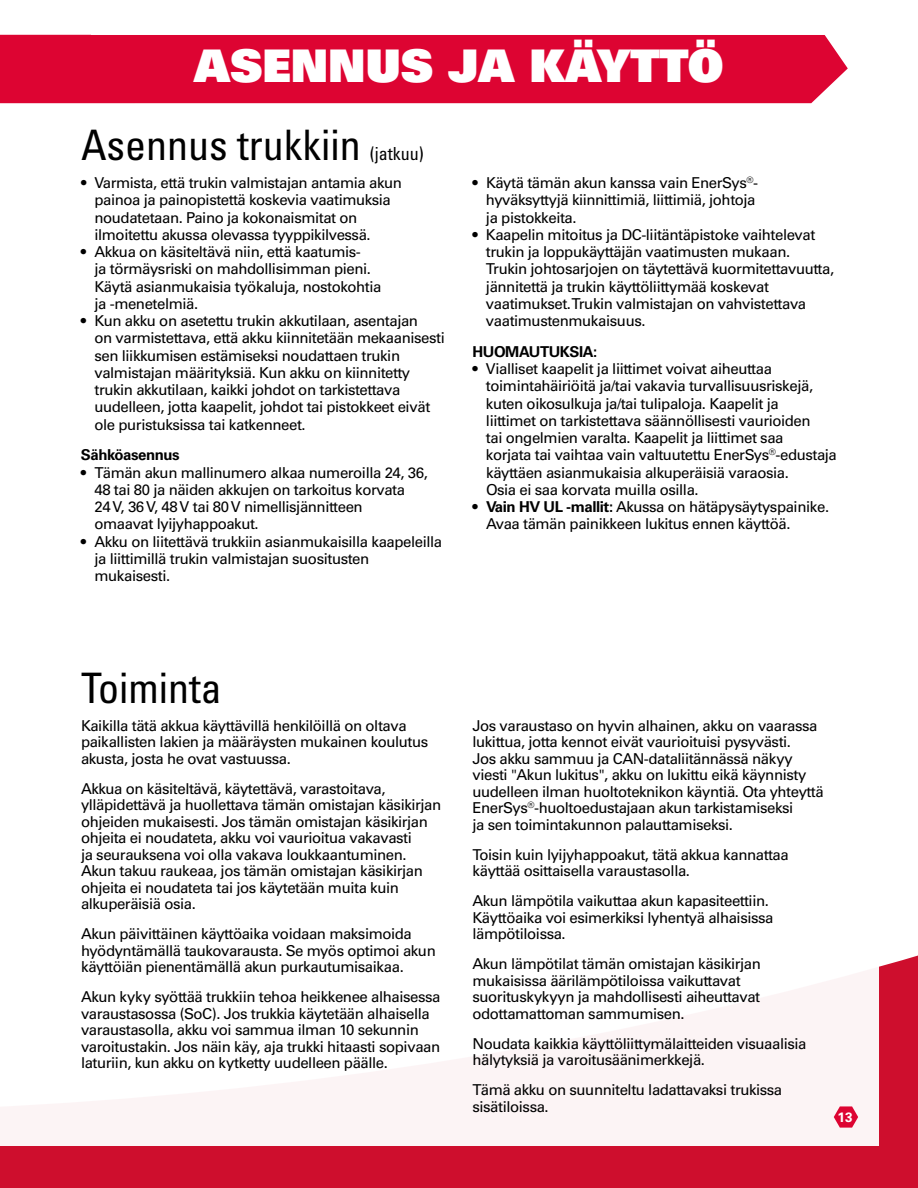
<style>
.page{position:relative;width:918px;height:1188px;background:#fff}
.page>*{position:absolute;margin:0;border:0;box-sizing:border-box;transform-origin:0 0}
.t1{font:45px "Univers LT Std X Black";color:#fff}
.t2{font:condensed 42px "Univers LT Std";color:#000}
.t3{font:condensed 18px "Univers LT Std";color:#000}
.t4{font:15px/17.2px "Univers LT Std";letter-spacing:-.03em;color:#000}
.t5{font:700 15px "Univers LT Std";letter-spacing:-.03em;color:#000}
.t6{font:700 13.5px "Univers LT Std";color:#fff}
.s1{font-weight:700}
</style>
<div class="page">
<div style="left:0;top:955px;width:918px;height:233px;background:#ce0e2d"></div>
<div style="left:0;top:857px;width:879px;height:289px;background:#fff"></div>
<div style="left:135px;top:35px;width:713px;height:68px;background:#dd0432"></div>
<div style="left:0;top:35px;width:135px;height:68px;background:#dd0432"></div>
<svg style="left:834px;top:1106px;width:24px;height:22px"></svg>
<h1 class="t1" style="left:194px;top:36px;width:531px">ASENNUS JA KÄYTTÖ</h1>
<h2 class="t2" style="left:81px;top:118px;width:281px">Asennus trukkiin</h2>
<p class="t3" style="left:370px;top:142px;width:56px">(jatkuu)</p>
<p class="t4" style="left:94px;top:174px;width:309px;text-indent:-13px">• Varmista, että trukin valmistajan antamia akun painoa ja painopistettä koskevia vaatimuksia noudatetaan. Paino ja kokonaismitat on ilmoitettu akussa olevassa tyyppikilvessä.</p>
<p class="t4" style="left:94px;top:243px;width:289px;text-indent:-14px">• Akkua on käsiteltävä niin, että kaatumis-<br>ja törmäysriski on mahdollisimman pieni.<br>Käytä asianmukaisia työkaluja, nostokohtia ja -menetelmiä.</p>
<p class="t4" style="left:94px;top:312px;width:352px;text-indent:-14px">• Kun akku on asetettu trukin akkutilaan, asentajan<br>on varmistettava, että akku kiinnitetään mekaanisesti sen liikkumisen estämiseksi noudattaen trukin valmistajan määrityksiä. Kun akku on kiinnitetty trukin akkutilaan, kaikki johdot on tarkistettava uudelleen, jotta kaapelit, johdot tai pistokkeet eivät ole puristuksissa tai katkenneet.</p>
<p class="t5" style="left:81px;top:446px;width:100px">Sähköasennus</p>
<p class="t4" style="left:94px;top:464px;width:335px;text-indent:-14px">• Tämän akun mallinumero alkaa numeroilla 24, 36, 48 tai 80 ja näiden akkujen on tarkoitus korvata<br>24 V, 36 V, 48 V tai 80 V nimellisjännitteen<br>omaavat lyijyhappoakut.</p>
<p class="t4" style="left:94px;top:533px;width:349px;text-indent:-14px">• Akku on liitettävä trukkiin asianmukaisilla kaapeleilla ja liittimillä trukin valmistajan suositusten mukaisesti.</p>
<p class="t4" style="left:486px;top:174px;width:274px;text-indent:-13px">• Käytä tämän akun kanssa vain EnerSys<sup>®</sup>- hyväksyttyjä kiinnittimiä, liittimiä, johtoja ja pistokkeita.</p>
<p class="t4" style="left:486px;top:226px;width:350px;text-indent:-14px">• Kaapelin mitoitus ja DC-liitäntäpistoke vaihtelevat trukin ja loppukäyttäjän vaatimusten mukaan.<br>Trukin johtosarjojen on täytettävä kuormitettavuutta, jännitettä ja trukin käyttöliittymää koskevat vaatimukset. Trukin valmistajan on vahvistettava vaatimustenmukaisuus.</p>
<p class="t5" style="left:472px;top:343px;width:126px">HUOMAUTUKSIA:</p>
<p class="t4" style="left:486px;top:360px;width:353px;text-indent:-14px">• Vialliset kaapelit ja liittimet voivat aiheuttaa toimintahäiriöitä ja/tai vakavia turvallisuusriskejä, kuten oikosulkuja ja/tai tulipaloja. Kaapelit ja<br>liittimet on tarkistettava säännöllisesti vaurioiden<br>tai ongelmien varalta. Kaapelit ja liittimet saa<br>korjata tai vaihtaa vain valtuutettu EnerSys<sup>®</sup>-edustaja käyttäen asianmukaisia alkuperäisiä varaosia.<br>Osia ei saa korvata muilla osilla.</p>
<p class="t4" style="left:486px;top:498px;width:345px;text-indent:-14px"><span class="s1">• Vain HV UL -mallit:</span> Akussa on hätäpysäytyspainike.<br>Avaa tämän painikkeen lukitus ennen käyttöä.</p>
<h2 class="t2" style="left:81px;top:662px;width:142px">Toiminta</h2>
<p class="t4" style="left:81px;top:717px;width:349px;line-height:16.5px">Kaikilla tätä akkua käyttävillä henkilöillä on oltava paikallisten lakien ja määräysten mukainen koulutus akusta, josta he ovat vastuussa.</p>
<p class="t4" style="left:81px;top:780px;width:362px;line-height:16.5px">Akkua on käsiteltävä, käytettävä, varastoitava, ylläpidettävä ja huollettava tämän omistajan käsikirjan ohjeiden mukaisesti. Jos tämän omistajan käsikirjan ohjeita ei noudateta, akku voi vaurioitua vakavasti<br>ja seurauksena voi olla vakava loukkaantuminen.<br>Akun takuu raukeaa, jos tämän omistajan käsikirjan ohjeita ei noudateta tai jos käytetään muita kuin alkuperäisiä osia.</p>
<p class="t4" style="left:81px;top:926px;width:356px;line-height:16.5px">Akun päivittäinen käyttöaika voidaan maksimoida hyödyntämällä taukovarausta. Se myös optimoi akun käyttöiän pienentämällä akun purkautumisaikaa.</p>
<p class="t4" style="left:81px;top:989px;width:361px;line-height:16.5px">Akun kyky syöttää trukkiin tehoa heikkenee alhaisessa varaustasossa (SoC). Jos trukkia käytetään alhaisella varaustasolla, akku voi sammua ilman 10 sekunnin varoitustakin. Jos näin käy, aja trukki hitaasti sopivaan laturiin, kun akku on kytketty uudelleen päälle.</p>
<p class="t4" style="left:472px;top:717px;width:353px;line-height:16.5px">Jos varaustaso on hyvin alhainen, akku on vaarassa lukittua, jotta kennot eivät vaurioituisi pysyvästi.<br>Jos akku sammuu ja CAN-dataliitännässä näkyy viesti "Akun lukitus", akku on lukittu eikä käynnisty uudelleen ilman huoltoteknikon käyntiä. Ota yhteyttä EnerSys<sup>®</sup>-huoltoedustajaan akun tarkistamiseksi<br>ja sen toimintakunnon palauttamiseksi.</p>
<p class="t4" style="left:472px;top:846px;width:318px;line-height:16.5px">Toisin kuin lyijyhappoakut, tätä akkua kannattaa käyttää osittaisella varaustasolla.</p>
<p class="t4" style="left:472px;top:893px;width:303px;line-height:16.5px">Akun lämpötila vaikuttaa akun kapasiteettiin.<br>Käyttöaika voi esimerkiksi lyhentyä alhaisissa lämpötiloissa.</p>
<p class="t4" style="left:472px;top:956px;width:290px;line-height:16.5px">Akun lämpötilat tämän omistajan käsikirjan mukaisissa äärilämpötiloissa vaikuttavat suorituskykyyn ja mahdollisesti aiheuttavat odottamattoman sammumisen.</p>
<p class="t4" style="left:472px;top:1035px;width:336px;line-height:16.5px">Noudata kaikkia käyttöliittymälaitteiden visuaalisia hälytyksiä ja varoitusäänimerkkejä.</p>
<p class="t4" style="left:472px;top:1082px;width:311px;line-height:16.5px">Tämä akku on suunniteltu ladattavaksi trukissa sisätiloissa.</p>
<p class="t6" style="left:837px;top:1109px;width:17px">13</p>
</div>
